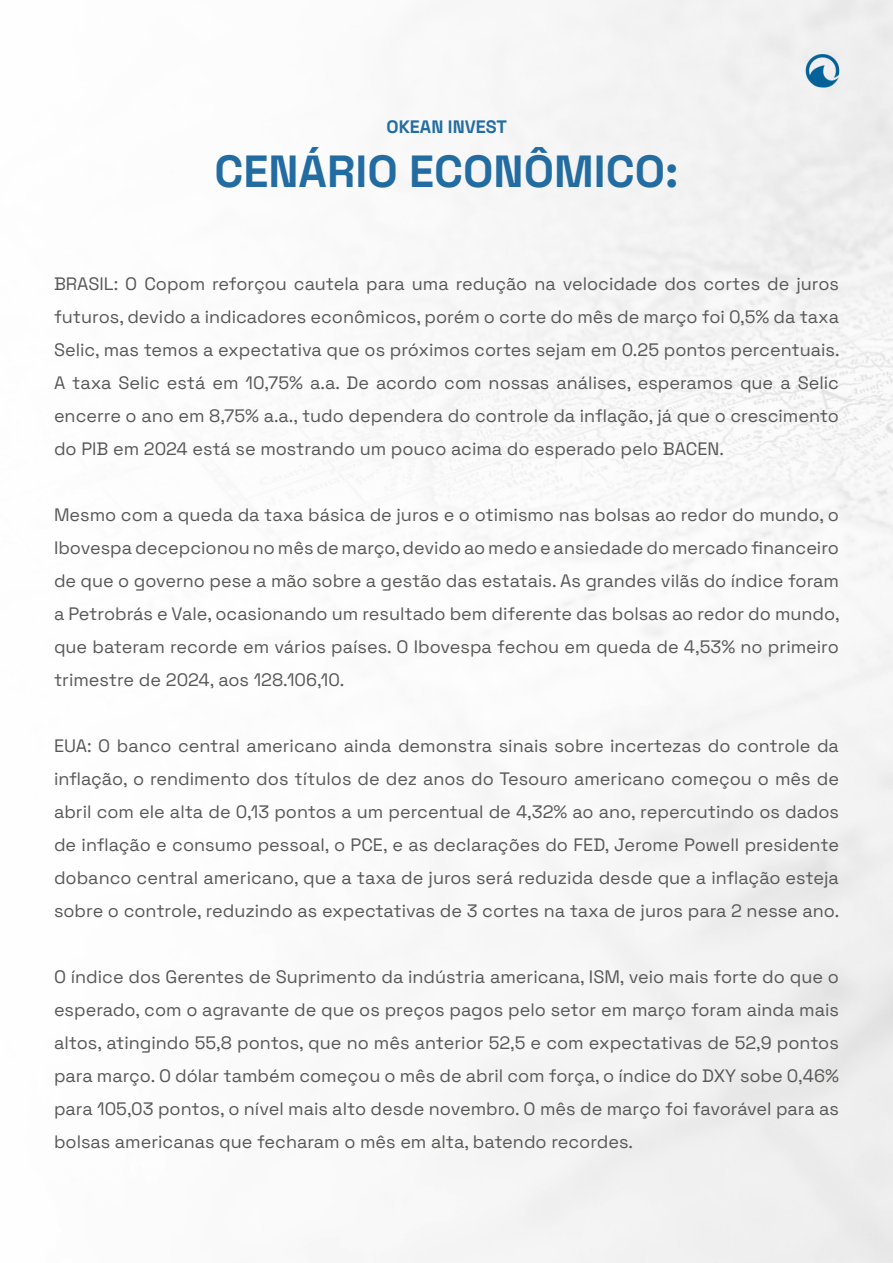
<style>
.page{position:relative;width:893px;height:1263px;background:#fff}
.page>*{position:absolute;margin:0;border:0;box-sizing:border-box;transform-origin:0 0}
.t1{font:700 45px "Space Grotesk";color:#236ca1}
.t2{font:18px/33px "Space Grotesk";color:#575756;text-align:justify}
.t3{font:700 18px "Space Grotesk";color:#216da2}
</style>
<div class="page">
<img style="left:296px;top:0;width:597px;height:1263px">
<p class="t3" style="left:386px;top:113px;width:122px">OKEAN INVEST</p>
<p class="t1" style="left:214px;top:138px;width:466px">CENÁRIO ECONÔMICO:</p>
<p class="t2" style="left:54px;top:266px;width:787px">BRASIL: O Copom reforçou cautela para uma redução na velocidade dos cortes de juros futuros, devido a indicadores econômicos, porém o corte do mês de março foi 0,5% da taxa Selic, mas temos a expectativa que os próximos cortes sejam em 0.25 pontos percentuais.<br>A taxa Selic está em 10,75% a.a. De acordo com nossas análises, esperamos que a Selic encerre o ano em 8,75% a.a., tudo dependera do controle da inflação, já que o crescimento do PIB em 2024 está se mostrando um pouco acima do esperado pelo BACEN.</p>
<p class="t2" style="left:54px;top:497px;width:787px">Mesmo com a queda da taxa básica de juros e o otimismo nas bolsas ao redor do mundo, o Ibovespa decepcionou no mês de março, devido ao medo e ansiedade do mercado financeiro de que o governo pese a mão sobre a gestão das estatais. As grandes vilãs do índice foram a Petrobrás e Vale, ocasionando um resultado bem diferente das bolsas ao redor do mundo, que bateram recorde em vários países. O Ibovespa fechou em queda de 4,53% no primeiro trimestre de 2024, aos 128.106,10.</p>
<p class="t2" style="left:54px;top:728px;width:787px">EUA: O banco central americano ainda demonstra sinais sobre incertezas do controle da inflação, o rendimento dos títulos de dez anos do Tesouro americano começou o mês de abril com ele alta de 0,13 pontos a um percentual de 4,32% ao ano, repercutindo os dados de inflação e consumo pessoal, o PCE, e as declarações do FED, Jerome Powell presidente dobanco central americano, que a taxa de juros será reduzida desde que a inflação esteja sobre o controle, reduzindo as expectativas de 3 cortes na taxa de juros para 2 nesse ano.</p>
<p class="t2" style="left:54px;top:959px;width:786px">O índice dos Gerentes de Suprimento da indústria americana, ISM, veio mais forte do que o esperado, com o agravante de que os preços pagos pelo setor em março foram ainda mais altos, atingindo 55,8 pontos, que no mês anterior 52,5 e com expectativas de 52,9 pontos para março. O dólar também começou o mês de abril com força, o índice do DXY sobe 0,46% para 105,03 pontos, o nível mais alto desde novembro. O mês de março foi favorável para as bolsas americanas que fecharam o mês em alta, batendo recordes.</p>
</div>
